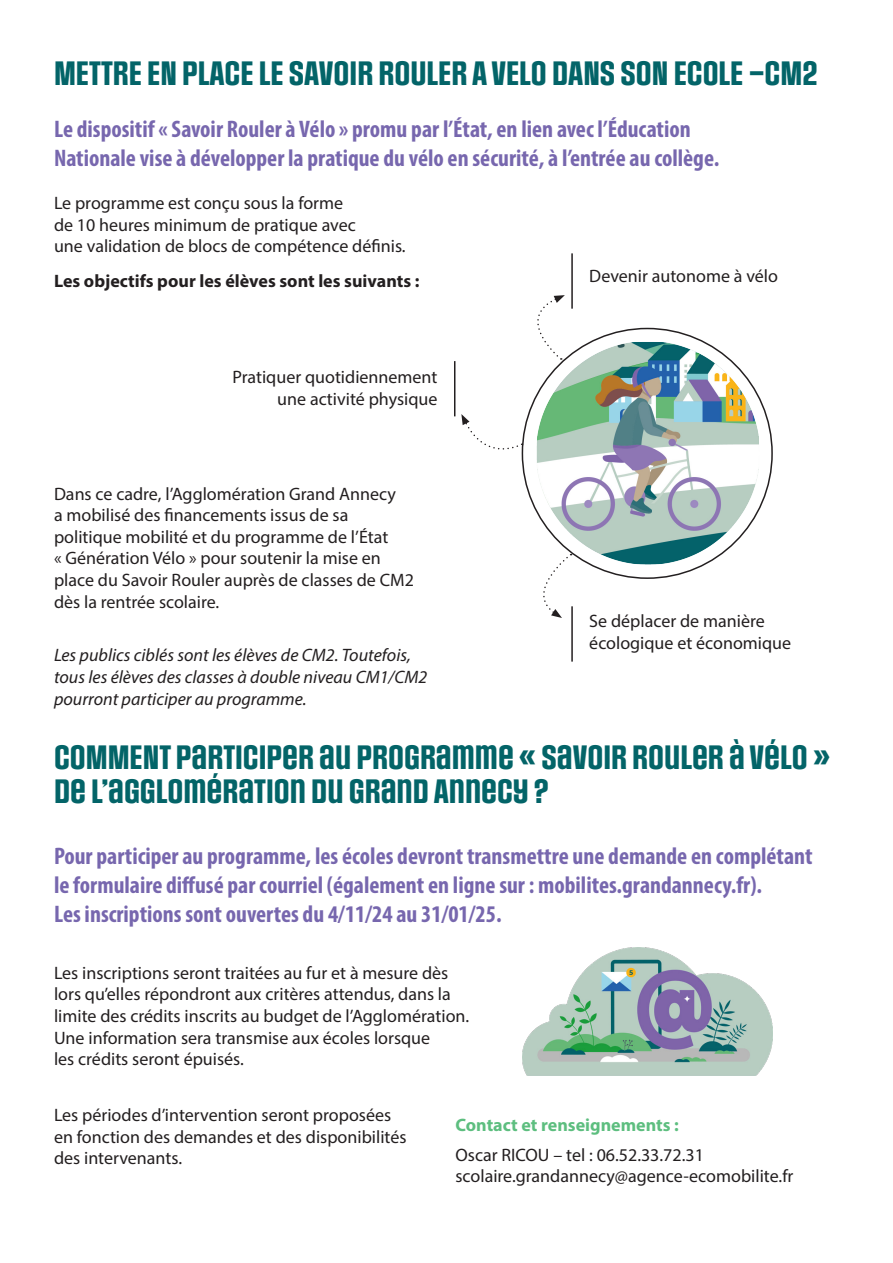
<style>
.page{position:relative;width:893px;height:1263px;background:#fff}
.page>*{position:absolute;margin:0;border:0;box-sizing:border-box;transform-origin:0 0}
.t1{font:700 28.5px/34.2px "Social Gothic";color:#036468}
.t2{font:700 condensed 24px/28.8px "Myriad Pro";color:#7767ae}
.t3{font:18px/21.6px "Myriad Pro";color:#231f20}
.t4{font:italic 18px/21.6px "Myriad Pro";color:#231f20}
.t5{font:700 18px "Myriad Pro";color:#231f20}
.t6{font:700 18px "Myriad Pro";color:#5dbe7f}
</style>
<div class="page">
<img style="left:537px;top:342px;width:222px;height:222px">
<hr style="left:571px;top:253px;width:2px;height:56px;background:#231f20">
<hr style="left:454px;top:361px;width:1px;height:55px;background:#231f20">
<hr style="left:571px;top:606px;width:2px;height:56px;background:#231f20">
<svg style="left:537px;top:295px;width:28px;height:65px"></svg>
<svg style="left:461px;top:414px;width:62px;height:41px"></svg>
<svg style="left:537px;top:554px;width:35px;height:64px"></svg>
<img style="left:522px;top:947px;width:250px;height:128px">
<h1 class="t1" style="left:54px;top:58px;width:765px">METTRE EN PLACE LE SAVOIR ROULER A VELO DANS SON ECOLE –CM2</h1>
<h2 class="t2" style="left:54px;top:114px;width:667px">Le dispositif « Savoir Rouler à Vélo » promu par l’État, en lien avec l’Éducation<br>Nationale vise à développer la pratique du vélo en sécurité, à l’entrée au collège.</h2>
<p class="t3" style="left:54px;top:192px;width:353px">Le programme est conçu sous la forme<br>de 10 heures minimum de pratique avec<br>une validation de blocs de compétence définis.</p>
<p class="t5" style="left:54px;top:269px;width:367px">Les objectifs pour les élèves sont les suivants :</p>
<p class="t3" style="left:232px;top:366px;width:207px;text-align:right">Pratiquer quotidiennement une activité physique</p>
<p class="t3" style="left:54px;top:482px;width:361px">Dans ce cadre, l’Agglomération Grand Annecy<br>a mobilisé des financements issus de sa politique mobilité et du programme de l’État<br>« Génération Vélo » pour soutenir la mise en place du Savoir Rouler auprès de classes de CM2 dès la rentrée scolaire.</p>
<p class="t4" style="left:54px;top:644px;width:375px">Les publics ciblés sont les élèves de CM2. Toutefois, tous les élèves des classes à double niveau CM1/CM2 pourront participer au programme.</p>
<p class="t3" style="left:589px;top:265px;width:190px">Devenir autonome à vélo</p>
<p class="t3" style="left:589px;top:610px;width:203px">Se déplacer de manière écologique et économique</p>
<h1 class="t1" style="left:54px;top:742px;width:777px">COMMENT PARTICIPER AU PROGRAMME « SAVOIR ROULER À VÉLO »<br>DE L’AGGLOMÉRATION DU GRAND ANNECY ?</h1>
<h2 class="t2" style="left:54px;top:841px;width:760px">Pour participer au programme, les écoles devront transmettre une demande en complétant le formulaire diffusé par courriel (également en ligne sur : mobilites.grandannecy.fr).<br>Les inscriptions sont ouvertes du 4/11/24 au 31/01/25.</h2>
<p class="t3" style="left:54px;top:962px;width:417px">Les inscriptions seront traitées au fur et à mesure dès lors qu’elles répondront aux critères attendus, dans la limite des crédits inscrits au budget de l’Agglomération.<br>Une information sera transmise aux écoles lorsque<br>les crédits seront épuisés.</p>
<p class="t3" style="left:54px;top:1104px;width:354px">Les périodes d’intervention seront proposées en fonction des demandes et des disponibilités des intervenants.</p>
<p class="t6" style="left:455px;top:1113px;width:225px">Contact et renseignements :</p>
<p class="t3" style="left:455px;top:1143px;width:339px">Oscar RICOU – tel : 06.52.33.72.31 scolaire.grandannecy@agence-ecomobilite.fr</p>
</div>
